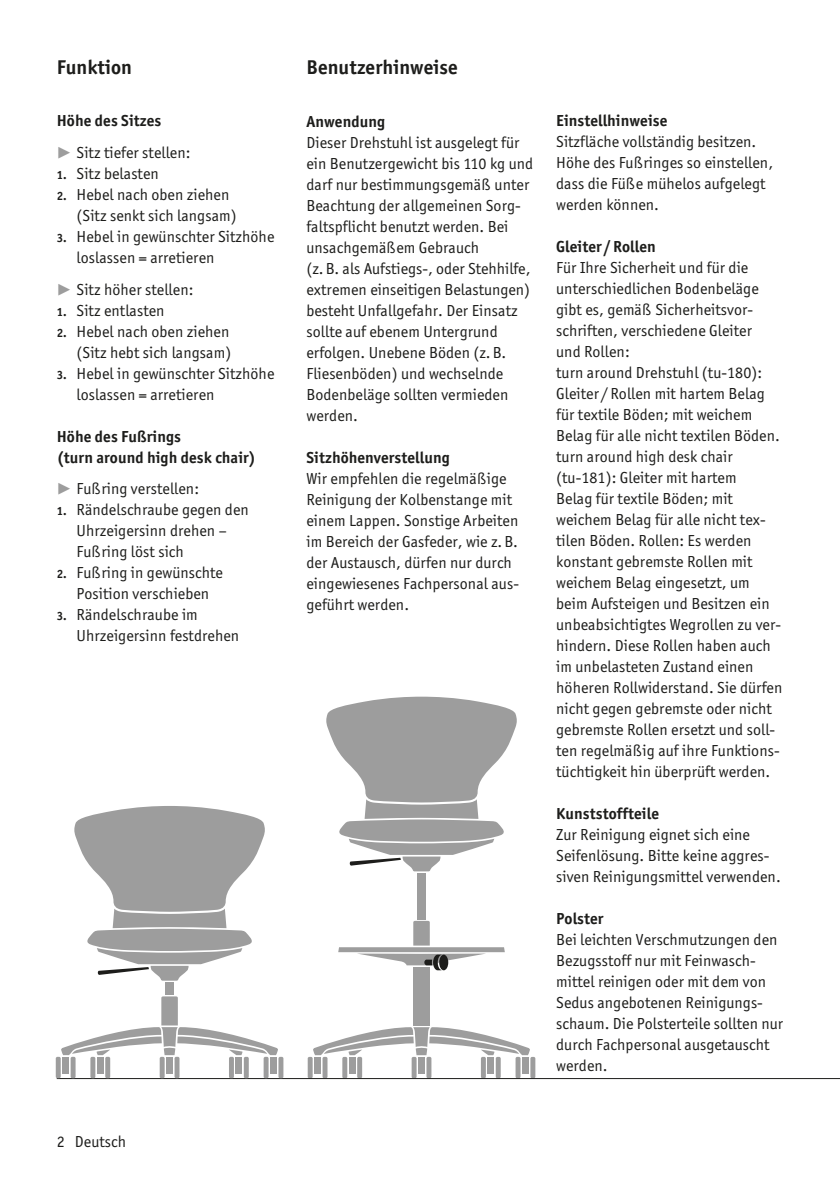
<style>
.page{position:relative;width:840px;height:1191px;background:#fff}
.page>*{position:absolute;margin:0;border:0;box-sizing:border-box;transform-origin:0 0}
.t1{font:700 20px "Officina San Itc T";letter-spacing:.005em;color:#1d1d1b}
.t2{font:16px/21px "Officina San Itc T";letter-spacing:.005em;color:#1d1d1b}
.t3{font:700 16px/21px "Officina San Itc T";letter-spacing:.005em;color:#1d1d1b}
.s1{font-weight:700}
.s2{font-family:"European Pi Four";font-size:15px;color:#9d9d9d}
.s3{font-weight:700;font-size:12px}
</style>
<div class="page">
<div style="left:307px;top:1056px;width:5px;height:22px;background:#9d9d9d;border-radius:2px"></div>
<div style="left:322px;top:1056px;width:5px;height:22px;background:#9d9d9d;border-radius:2px"></div>
<div style="left:314px;top:1056px;width:7px;height:17px;background:#9d9d9d"></div>
<div style="left:342px;top:1056px;width:5px;height:22px;background:#9d9d9d;border-radius:2px"></div>
<div style="left:357px;top:1056px;width:5px;height:22px;background:#9d9d9d;border-radius:2px"></div>
<div style="left:349px;top:1056px;width:6px;height:17px;background:#9d9d9d"></div>
<div style="left:411px;top:1056px;width:5px;height:22px;background:#9d9d9d;border-radius:2px"></div>
<div style="left:426px;top:1056px;width:5px;height:22px;background:#9d9d9d;border-radius:2px"></div>
<div style="left:418px;top:1056px;width:6px;height:17px;background:#9d9d9d"></div>
<div style="left:530px;top:1056px;width:5px;height:22px;background:#9d9d9d;border-radius:2px"></div>
<div style="left:515px;top:1056px;width:5px;height:22px;background:#9d9d9d;border-radius:2px"></div>
<div style="left:522px;top:1056px;width:6px;height:17px;background:#9d9d9d"></div>
<div style="left:495px;top:1056px;width:5px;height:22px;background:#9d9d9d;border-radius:2px"></div>
<div style="left:480px;top:1056px;width:5px;height:22px;background:#9d9d9d;border-radius:2px"></div>
<div style="left:487px;top:1056px;width:7px;height:17px;background:#9d9d9d"></div>
<svg style="left:313px;top:1027px;width:216px;height:28px"></svg>
<div style="left:417px;top:873px;width:8px;height:46px;background:#9d9d9d"></div>
<div style="left:413px;top:967px;width:16px;height:58px;background:#9d9d9d"></div>
<svg style="left:326px;top:696px;width:191px;height:175px"></svg>
<svg style="left:338px;top:921px;width:166px;height:49px"></svg>
<hr style="left:57px;top:1078px;width:782px;height:1px;background:#1d1d1b">
<div style="left:56px;top:1056px;width:5px;height:22px;background:#9d9d9d;border-radius:2px"></div>
<hr style="left:71px;top:1056px;width:4px;height:22px;background:#9d9d9d;border-radius:2px">
<div style="left:62px;top:1056px;width:7px;height:17px;background:#9d9d9d"></div>
<div style="left:90px;top:1056px;width:5px;height:22px;background:#9d9d9d;border-radius:2px"></div>
<div style="left:105px;top:1056px;width:5px;height:22px;background:#9d9d9d;border-radius:2px"></div>
<div style="left:97px;top:1056px;width:6px;height:17px;background:#9d9d9d"></div>
<hr style="left:160px;top:1056px;width:4px;height:22px;background:#9d9d9d;border-radius:2px">
<div style="left:174px;top:1056px;width:5px;height:22px;background:#9d9d9d;border-radius:2px"></div>
<div style="left:166px;top:1056px;width:7px;height:17px;background:#9d9d9d"></div>
<div style="left:278px;top:1056px;width:5px;height:22px;background:#9d9d9d;border-radius:2px"></div>
<div style="left:263px;top:1056px;width:5px;height:22px;background:#9d9d9d;border-radius:2px"></div>
<div style="left:270px;top:1056px;width:7px;height:17px;background:#9d9d9d"></div>
<div style="left:244px;top:1056px;width:5px;height:22px;background:#9d9d9d;border-radius:2px"></div>
<div style="left:229px;top:1056px;width:5px;height:22px;background:#9d9d9d;border-radius:2px"></div>
<div style="left:235px;top:1056px;width:7px;height:17px;background:#9d9d9d"></div>
<svg style="left:61px;top:996px;width:217px;height:59px"></svg>
<div style="left:165px;top:982px;width:9px;height:12px;background:#9d9d9d"></div>
<svg style="left:74px;top:806px;width:191px;height:174px"></svg>
<p class="t1" style="left:57px;top:55px;width:77px">Funktion</p>
<p class="t1" style="left:306px;top:55px;width:153px">Benutzerhinweise</p>
<p class="t2" style="left:57px;top:105px;width:135px;line-height:32px"><span class="s1">Höhe des Sitzes<br></span><span class="s2">P</span> Sitz tiefer stellen:</p>
<p class="t2" style="left:57px;top:163px;width:104px"><span class="s3">1.</span> Sitz belasten</p>
<p class="t2" style="left:77px;top:184px;width:161px;text-indent:-20px"><span class="s3">2.</span> Hebel nach oben ziehen (Sitz senkt sich langsam)</p>
<p class="t2" style="left:77px;top:226px;width:199px;text-indent:-20px"><span class="s3">3.</span> Hebel in gewünschter Sitzhöhe loslassen = arretieren</p>
<p class="t2" style="left:57px;top:279px;width:138px"><span class="s2">P</span> Sitz höher stellen:</p>
<p class="t2" style="left:57px;top:300px;width:109px"><span class="s3">1.</span> Sitz entlasten</p>
<p class="t2" style="left:57px;top:321px;width:176px;text-align:right"><span class="s3">2.</span> Hebel nach oben ziehen (Sitz hebt sich langsam)</p>
<p class="t2" style="left:77px;top:363px;width:199px;text-indent:-20px"><span class="s3">3.</span> Hebel in gewünschter Sitzhöhe loslassen = arretieren</p>
<p class="t3" style="left:57px;top:425px;width:201px">Höhe des Fußrings<br>(turn around high desk chair)</p>
<p class="t2" style="left:57px;top:478px;width:144px"><span class="s2">P</span> Fußring verstellen:</p>
<p class="t2" style="left:77px;top:499px;width:174px;text-indent:-20px"><span class="s3">1.</span> Rändelschraube gegen den<br>Uhrzeigersinn drehen –<br>Fußring löst sich</p>
<p class="t2" style="left:57px;top:562px;width:168px;text-align:center"><span class="s3">2.</span> Fußring in gewünschte<br>Position verschieben</p>
<p class="t2" style="left:77px;top:604px;width:164px;text-indent:-20px"><span class="s3">3.</span> Rändelschraube im<br>Uhrzeigersinn festdrehen</p>
<p class="t3" style="left:306px;top:110px;width:80px">Anwendung</p>
<p class="t2" style="left:306px;top:132px;width:228px">Dieser Drehstuhl ist ausgelegt für ein Benutzergewicht bis 110 kg und darf nur bestimmungsgemäß unter<br>Beachtung der allgemeinen Sorg&shy;faltspflicht benutzt werden. Bei unsachgemäßem Gebrauch<br>(z.B. als Aufstiegs-, oder Stehhilfe, extremen einseitigen Belastungen) besteht Unfallgefahr. Der Einsatz sollte auf ebenem Untergrund erfolgen. Unebene Böden (z.B.<br>Fliesenböden) und wechselnde<br>Bodenbeläge sollten vermieden werden.</p>
<p class="t3" style="left:306px;top:446px;width:145px">Sitzhöhenverstellung</p>
<p class="t2" style="left:306px;top:467px;width:214px">Wir empfehlen die regelmäßige<br>Reinigung der Kolbenstange mit einem Lappen. Sonstige Arbeiten im Bereich der Gasfeder, wie z.B. der Austausch, dürfen nur durch eingewiesenes Fachpersonal aus&shy;geführt werden.</p>
<p class="t3" style="left:556px;top:110px;width:113px">Einstellhinweise</p>
<p class="t2" style="left:556px;top:131px;width:218px">Sitzfläche vollständig besitzen.<br>Höhe des Fußringes so einstellen, dass die Füße mühelos aufgelegt werden können.</p>
<p class="t3" style="left:556px;top:236px;width:101px">Gleiter /Rollen</p>
<p class="t2" style="left:556px;top:257px;width:227px">Für Ihre Sicherheit und für die unterschiedlichen Bodenbeläge gibt es, gemäß Sicherheitsvor&shy;schriften, verschiedene Gleiter<br>und Rollen:<br>turn around Drehstuhl (tu-180):<br>Gleiter / Rollen mit hartem Belag für textile Böden; mit weichem<br>Belag für alle nicht textilen Böden. turn around high desk chair (tu-181): Gleiter mit hartem<br>Belag für textile Böden; mit weichem Belag für alle nicht tex&shy;tilen Böden. Rollen: Es werden konstant gebremste Rollen mit weichem Belag eingesetzt, um beim Aufsteigen und Besitzen ein unbeabsichtigtes Wegrollen zu ver&shy;hindern. Diese Rollen haben auch im unbelasteten Zustand einen höheren Rollwiderstand. Sie dürfen nicht gegen gebremste oder nicht gebremste Rollen ersetzt und soll&shy;ten regelmäßig auf ihre Funktions&shy;tüchtigkeit hin überprüft werden.</p>
<p class="t3" style="left:556px;top:803px;width:104px">Kunststoffteile</p>
<p class="t2" style="left:556px;top:824px;width:226px">Zur Reinigung eignet sich eine<br>Seifenlösung. Bitte keine aggres&shy;siven Reinigungsmittel verwenden.</p>
<p class="t3" style="left:556px;top:908px;width:49px">Polster</p>
<p class="t2" style="left:556px;top:929px;width:228px">Bei leichten Verschmutzungen den<br>Bezugsstoff nur mit Feinwasch&shy;mittel reinigen oder mit dem von<br>Sedus angebotenen Reinigungs&shy;schaum. Die Polsterteile sollten nur durch Fachpersonal ausgetauscht werden.</p>
<p class="t2" style="left:57px;top:1130px;width:71px">2 Deutsch</p>
</div>
